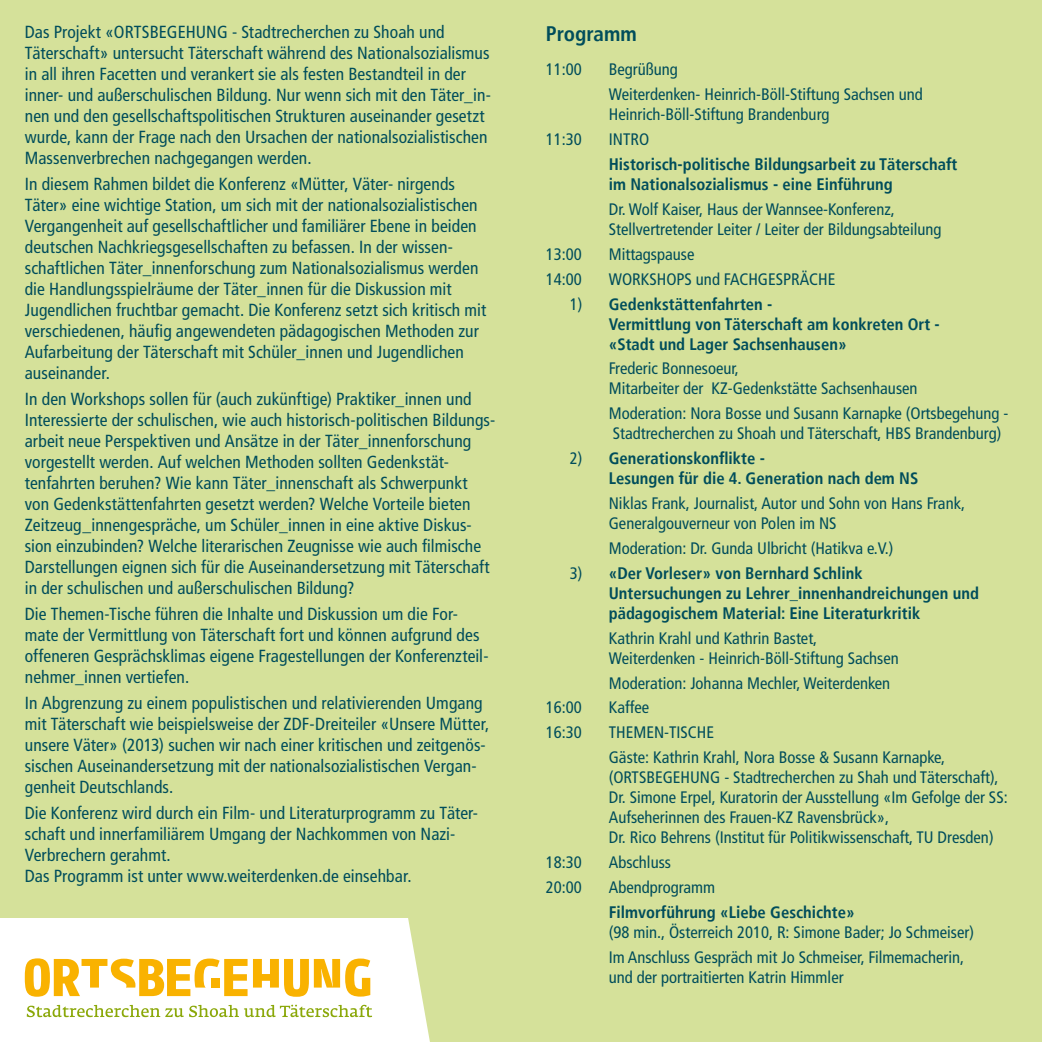
<style>
.page{position:relative;width:1042px;height:1042px;background:#fff}
.page>*{position:absolute;margin:0;border:0;box-sizing:border-box;transform-origin:0 0}
.t1{font:700 condensed 21px "Frutiger LT";color:#004d5b}
.t2{font:condensed 17.5px/21px "Frutiger LT";letter-spacing:.005em;color:#004d5b}
.t3{font:condensed 16.62px/19.9px "Frutiger LT";color:#004d5b}
.t4{font:700 condensed 16.62px/19.9px "Frutiger LT";color:#004d5b}
.s1{font-weight:400}
</style>
<div class="page">
<div style="left:0;top:0;width:521px;height:918px;background:#d5e19a"></div>
<div style="left:521px;top:0;width:521px;height:1042px;background:#d5e19a"></div>
<svg style="left:408px;top:918px;width:67px;height:124px"></svg>
<div style="left:475px;top:800px;width:50px;height:242px;background:#d5e19a"></div>
<svg style="left:25px;top:958px;width:222px;height:38px"></svg>
<svg style="left:253px;top:958px;width:117px;height:39px"></svg>
<svg style="left:27px;top:1004px;width:345px;height:13px"></svg>
<p class="t2" style="left:25px;top:21px;width:468px">Das Projekt «ORTSBEGEHUNG - Stadtrecherchen zu Shoah und Täterschaft» untersucht Täterschaft während des Nationalsozialismus in all ihren Facetten und verankert sie als festen Bestandteil in der inner- und außerschulischen Bildung. Nur wenn sich mit den Täter_in&shy;nen und den gesellschaftspolitischen Strukturen auseinander gesetzt wurde, kann der Frage nach den Ursachen der nationalsozialistischen Massenverbrechen nachgegangen werden.</p>
<p class="t2" style="left:25px;top:173px;width:463px">In diesem Rahmen bildet die Konferenz «Mütter, Väter- nirgends Täter» eine wichtige Station, um sich mit der nationalsozialistischen Vergangenheit auf gesellschaftlicher und familiärer Ebene in beiden deutschen Nachkriegsgesellschaften zu befassen. In der wissen&shy;schaftlichen Täter_innenforschung zum Nationalsozialismus werden die Handlungsspielräume der Täter_innen für die Diskussion mit Jugendlichen fruchtbar gemacht. Die Konferenz setzt sich kritisch mit verschiedenen, häufig angewendeten pädagogischen Methoden zur Aufarbeitung der Täterschaft mit Schüler_innen und Jugendlichen auseinander.</p>
<p class="t2" style="left:25px;top:388px;width:472px">In den Workshops sollen für (auch zukünftige) Praktiker_innen und Interessierte der schulischen, wie auch historisch-politischen Bildungs&shy;arbeit neue Perspektiven und Ansätze in der Täter_innenforschung vorgestellt werden. Auf welchen Methoden sollten Gedenkstät&shy;tenfahrten beruhen? Wie kann Täter_innenschaft als Schwerpunkt von Gedenkstättenfahrten gesetzt werden? Welche Vorteile bieten Zeitzeug_innengespräche, um Schüler_innen in eine aktive Diskus&shy;sion einzubinden? Welche literarischen Zeugnisse wie auch filmische Darstellungen eignen sich für die Auseinandersetzung mit Täterschaft in der schulischen und außerschulischen Bildung?</p>
<p class="t2" style="left:25px;top:603px;width:465px">Die Themen-Tische führen die Inhalte und Diskussion um die For&shy;mate der Vermittlung von Täterschaft fort und können aufgrund des offeneren Gesprächsklimas eigene Fragestellungen der Konferenzteil&shy;nehmer_innen vertiefen.</p>
<p class="t2" style="left:25px;top:692px;width:466px">In Abgrenzung zu einem populistischen und relativierenden Umgang mit Täterschaft wie beispielsweise der ZDF-Dreiteiler «Unsere Mütter, unsere Väter» (2013) suchen wir nach einer kritischen und zeitgenös&shy;sischen Auseinandersetzung mit der nationalsozialistischen Vergan&shy;genheit Deutschlands.</p>
<p class="t2" style="left:25px;top:802px;width:455px">Die Konferenz wird durch ein Film- und Literaturprogramm zu Täter&shy;schaft und innerfamiliärem Umgang der Nachkommen von Nazi-Verbrechern gerahmt.<br>Das Programm ist unter www.weiterdenken.de einsehbar.</p>
<p class="t1" style="left:546px;top:21px;width:92px">Programm</p>
<p class="t3" style="left:546px;top:60px;width:37px">11:00</p>
<p class="t3" style="left:609px;top:57px;width:315px;line-height:24.8px">Begrüßung<br>Weiterdenken- Heinrich-Böll-Stiftung Sachsen und</p>
<p class="t3" style="left:609px;top:105px;width:222px">Heinrich-Böll-Stiftung Brandenburg</p>
<p class="t3" style="left:546px;top:130px;width:37px">11:30</p>
<p class="t3" style="left:609px;top:130px;width:42px">INTRO</p>
<p class="t4" style="left:609px;top:154px;width:350px">Historisch-politische Bildungsarbeit zu Täterschaft im Nationalsozialismus - eine Einführung</p>
<p class="t3" style="left:609px;top:199px;width:334px">Dr. Wolf Kaiser, Haus der Wannsee-Konferenz,<br>Stellvertretender Leiter / Leiter der Bildungsabteilung</p>
<p class="t3" style="left:546px;top:244px;width:37px">13:00</p>
<p class="t3" style="left:609px;top:244px;width:87px">Mittagspause</p>
<p class="t3" style="left:546px;top:269px;width:37px">14:00</p>
<p class="t3" style="left:609px;top:269px;width:228px">WORKSHOPS und FACHGESPRÄCHE</p>
<p class="t4" style="left:609px;top:294px;width:332px;text-indent:-39px"><span class="s1">1)</span> Gedenkstättenfahrten -<br>Vermittlung von Täterschaft am konkreten Ort - «Stadt und Lager Sachsenhausen»</p>
<p class="t3" style="left:609px;top:359px;width:310px">Frederic Bonnesoeur,<br>Mitarbeiter der KZ-Gedenkstätte Sachsenhausen</p>
<p class="t3" style="left:609px;top:404px;width:401px">Moderation: Nora Bosse und Susann Karnapke (Ortsbegehung -<br>Stadtrecherchen zu Shoah und Täterschaft, HBS Brandenburg)</p>
<p class="t4" style="left:609px;top:448px;width:311px;text-indent:-39px"><span class="s1">2)</span> Generationskonflikte -<br>Lesungen für die 4. Generation nach dem NS</p>
<p class="t3" style="left:609px;top:493px;width:358px">Niklas Frank, Journalist, Autor und Sohn von Hans Frank,<br>Generalgouverneur von Polen im NS</p>
<p class="t3" style="left:609px;top:538px;width:286px">Moderation: Dr. Gunda Ulbricht (Hatikva e.V.)</p>
<p class="t4" style="left:609px;top:563px;width:372px;text-indent:-39px"><span class="s1">3)</span> «Der Vorleser» von Bernhard Schlink<br>Untersuchungen zu Lehrer_innenhandreichungen und pädagogischem Material: Eine Literaturkritik</p>
<p class="t3" style="left:609px;top:628px;width:291px">Kathrin Krahl und Kathrin Bastet,<br>Weiterdenken - Heinrich-Böll-Stiftung Sachsen</p>
<p class="t3" style="left:609px;top:673px;width:283px">Moderation: Johanna Mechler, Weiterdenken</p>
<p class="t3" style="left:546px;top:698px;width:37px">16:00</p>
<p class="t3" style="left:609px;top:698px;width:42px">Kaffee</p>
<p class="t3" style="left:546px;top:723px;width:37px">16:30</p>
<p class="t3" style="left:609px;top:720px;width:338px;line-height:24.8px">THEMEN-TISCHE<br>Gäste: Kathrin Krahl, Nora Bosse &amp; Susann Karnapke,</p>
<p class="t3" style="left:609px;top:767px;width:400px">(ORTSBEGEHUNG - Stadtrecherchen zu Shah und Täterschaft), Dr. Simone Erpel, Kuratorin der Ausstellung «Im Gefolge der SS:<br>Aufseherinnen des Frauen-KZ Ravensbrück»,<br>Dr. Rico Behrens (Institut für Politikwissenschaft, TU Dresden)</p>
<p class="t3" style="left:546px;top:852px;width:37px">18:30</p>
<p class="t3" style="left:609px;top:852px;width:64px">Abschluss</p>
<p class="t3" style="left:546px;top:877px;width:37px">20:00</p>
<p class="t3" style="left:609px;top:877px;width:108px">Abendprogramm</p>
<p class="t4" style="left:609px;top:902px;width:247px">Filmvorführung «Liebe Geschichte»</p>
<p class="t3" style="left:609px;top:919px;width:367px;line-height:24.8px">(98 min., Österreich 2010, R: Simone Bader; Jo Schmeiser)<br>Im Anschluss Gespräch mit Jo Schmeiser, Filmemacherin,</p>
<p class="t3" style="left:609px;top:967px;width:236px">und der portraitierten Katrin Himmler</p>
</div>
